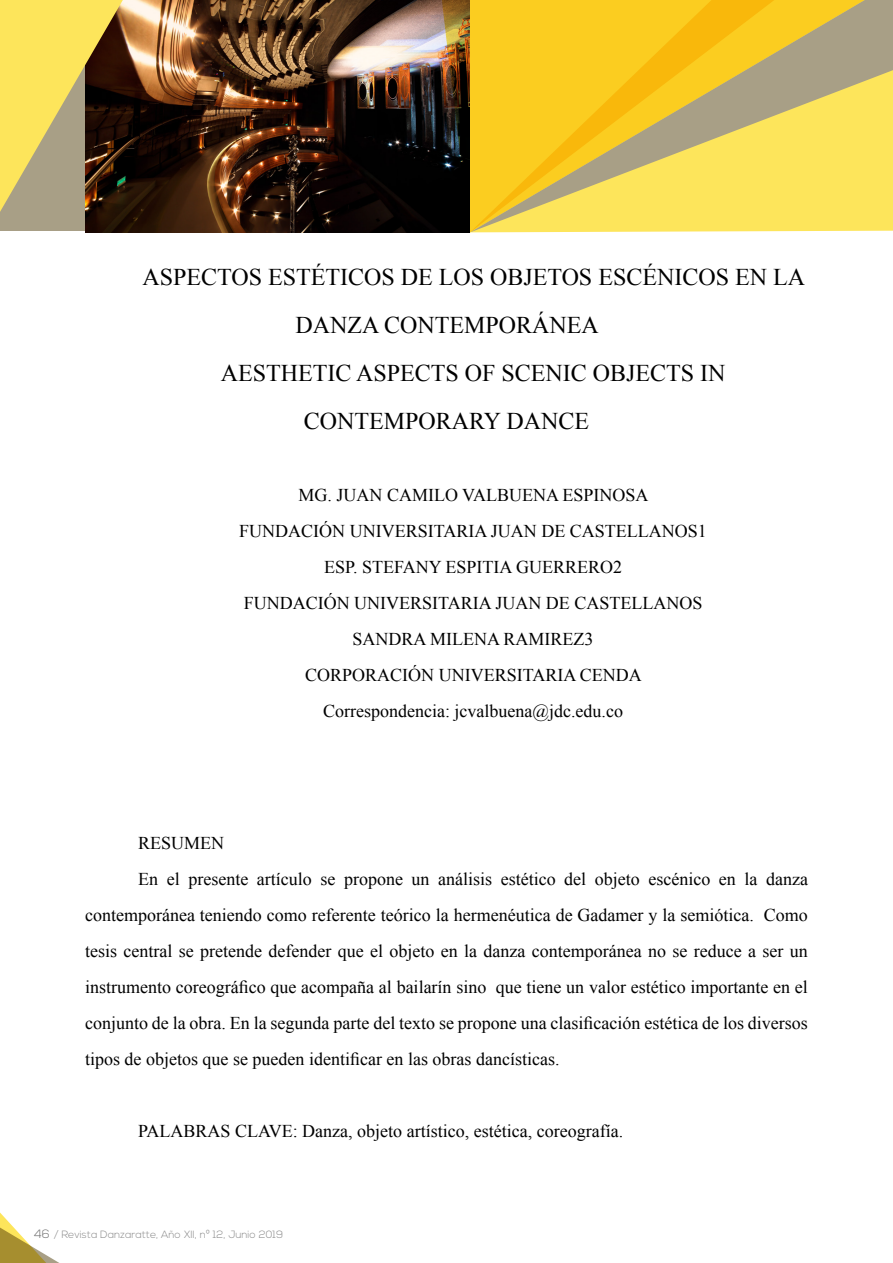
<style>
.page{position:relative;width:893px;height:1263px;background:#fff}
.page>*{position:absolute;margin:0;border:0;box-sizing:border-box;transform-origin:0 0}
.t1{font:24px "Times New Roman";color:#000}
.t2{font:18px/36px "Times New Roman";color:#000;text-align:center}
.t3{font:300 10.5px "Nexa";color:#878787}
.s1{font-size:12px;color:#6f6f6f}
</style>
<div class="page">
<svg style="left:0;top:1212px;width:59px;height:51px"></svg>
<div style="left:0;top:35px;width:230px;height:196px;background:#a89f86"></div>
<img style="left:85px;top:0;width:355px;height:232px">
<svg style="left:0;top:0;width:123px;height:212px"></svg>
<img style="left:440px;top:0;width:30px;height:232px">
<svg style="left:470px;top:0;width:423px;height:232px;background:#eccb45"></svg>
<h1 class="t1" style="left:142px;top:260px;width:664px">ASPECTOS ESTÉTICOS DE LOS OBJETOS ESCÉNICOS EN LA</h1>
<h1 class="t1" style="left:295px;top:308px;width:305px">DANZA CONTEMPORÁNEA</h1>
<h1 class="t1" style="left:221px;top:356px;width:506px">AESTHETIC ASPECTS OF SCENIC OBJECTS IN</h1>
<h1 class="t1" style="left:304px;top:404px;width:287px">CONTEMPORARY DANCE</h1>
<p class="t2" style="left:239px;top:476px;width:469px">MG. JUAN CAMILO VALBUENA ESPINOSA<br>FUNDACIÓN UNIVERSITARIA JUAN DE CASTELLANOS1<br>ESP. STEFANY ESPITIA GUERRERO2<br>FUNDACIÓN UNIVERSITARIA JUAN DE CASTELLANOS SANDRA MILENA RAMIREZ3<br>CORPORACIÓN UNIVERSITARIA CENDA Correspondencia: jcvalbuena@jdc.edu.co</p>
<p class="t2" style="left:138px;top:824px;width:88px">RESUMEN</p>
<p class="t2" style="left:138px;top:860px;width:671px">En el presente artículo se propone un análisis estético del objeto escénico en la danza</p>
<p class="t2" style="left:85px;top:896px;width:724px">contemporánea teniendo como referente teórico la hermenéutica de Gadamer y la semiótica. Como</p>
<p class="t2" style="left:85px;top:932px;width:724px">tesis central se pretende defender que el objeto en la danza contemporánea no se reduce a ser un</p>
<p class="t2" style="left:85px;top:968px;width:724px">instrumento coreográfico que acompaña al bailarín sino que tiene un valor estético importante en el</p>
<p class="t2" style="left:85px;top:1004px;width:724px">conjunto de la obra. En la segunda parte del texto se propone una clasificación estética de los diversos</p>
<p class="t2" style="left:85px;top:1040px;width:476px">tipos de objetos que se pueden identificar en las obras dancísticas.</p>
<p class="t2" style="left:138px;top:1112px;width:486px">PALABRAS CLAVE: Danza, objeto artístico, estética, coreografía.</p>
<p class="t3" style="left:34px;top:1228px;width:250px"><span class="s1">46</span> / Revista Danzaratte, Año XII, nº 12, Junio 2019</p>
</div>
